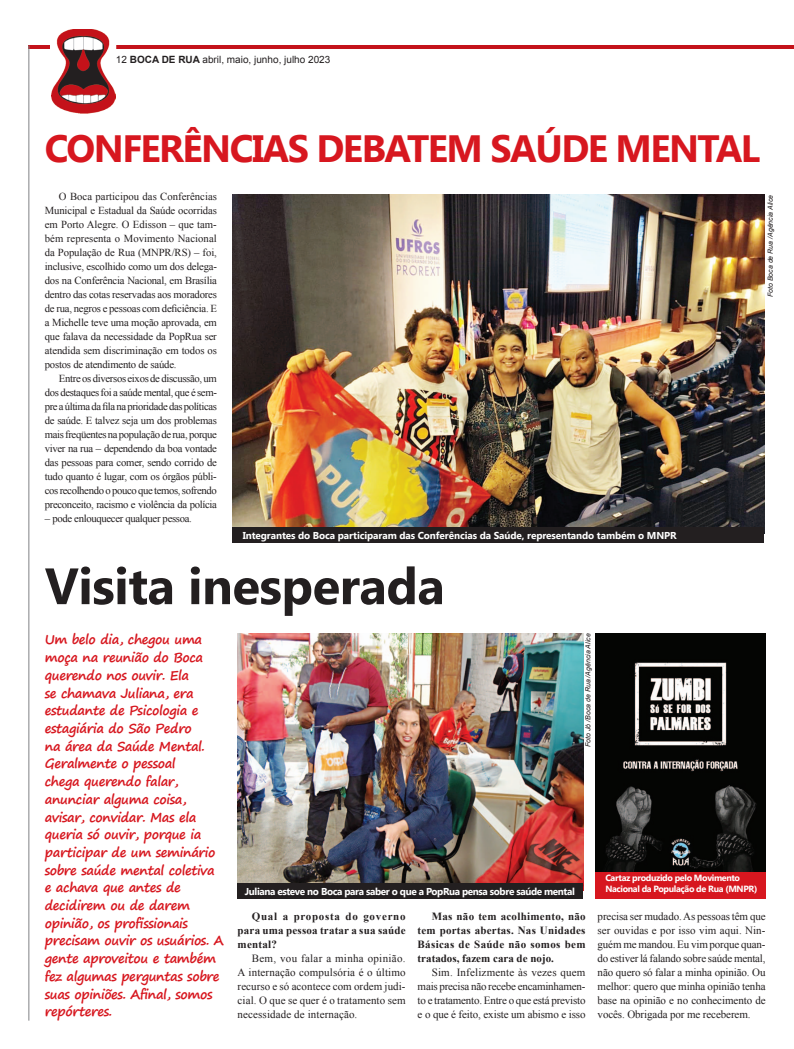
<style>
.page{position:relative;width:794px;height:1049px;background:#fff}
.page>*{position:absolute;margin:0;border:0;box-sizing:border-box;transform-origin:0 0}
.t1{font:700 51px "Segoe UI";letter-spacing:-.01em;color:#231f20}
.t2{font:700 38px "Segoe UI";letter-spacing:-.04em;color:#d7171f}
.t3{font:700 13px/17.7px "Segoe Print";letter-spacing:-.03em;color:#d7171f}
.t4{font:11px/14px "Times New Roman";letter-spacing:-.01em;color:#231f20;text-align:justify}
.t5{font:700 11px/14px "Times New Roman";letter-spacing:.02em;color:#231f20;text-align:justify}
.t6{font:10.7px/14px "Times New Roman";letter-spacing:-.03em;color:#231f20;text-align:justify}
.t7{font:700 10px "Segoe UI";letter-spacing:-.01em;color:#fff}
.t8{font:700 10px "Segoe UI";letter-spacing:-.04em;color:#fff}
.t9{font:10px "Arial";color:#231f20}
.t10{font:700 9px/10.8px "Segoe UI";letter-spacing:-.04em;color:#fff}
.t11{font:italic 7px "Arial";color:#231f20}
.s1{font-weight:700}
</style>
<div class="page">
<hr style="left:28px;top:45px;width:766px;height:3px;background:#c4121a">
<hr style="left:28px;top:45px;width:1px;height:975px;background:#808285">
<svg style="left:50px;top:45px;width:42px;height:69px"></svg>
<img style="left:52px;top:29px;width:64px;height:84px">
<img style="left:233px;top:195px;width:531px;height:332px">
<img style="left:238px;top:633px;width:345px;height:250px">
<div style="left:233px;top:527px;width:531px;height:15px;background:#231f20"></div>
<div style="left:238px;top:883px;width:345px;height:16px;background:#231f20"></div>
<div style="left:595px;top:867px;width:170px;height:32px;background:#d7171f"></div>
<img style="left:595px;top:633px;width:170px;height:238px">
<p class="t9" style="left:116px;top:53px;width:216px">12 <span class="s1">BOCA DE RUA</span> abril, maio, junho, julho 2023</p>
<h2 class="t2" style="left:45px;top:121px;width:717px">CONFERÊNCIAS DEBATEM SAÚDE MENTAL</h2>
<p class="t6" style="left:45px;top:189px;width:174px;text-indent:14px">O Boca participou das Conferências Municipal e Estadual da Saúde ocorridas em Porto Alegre. O Edisson – que tam&shy;bém representa o Movimento Nacional da População de Rua (MNPR/RS) – foi, inclusive, escolhido como um dos delega&shy;dos na Conferência Nacional, em Brasília dentro das cotas reservadas aos moradores de rua, negros e pessoas com deficiência. E a Michelle teve uma moção aprovada, em que falava da necessidade da PopRua ser atendida sem discriminação em todos os postos de atendimento de saúde.</p>
<p class="t6" style="left:45px;top:371px;width:174px;text-indent:14px">Entre os diversos eixos de discussão, um dos destaques foi a saúde mental, que é sem&shy;pre a última da fila na prioridade das políticas de saúde. E talvez seja um dos problemas mais freqüentes na população de rua, porque viver na rua – dependendo da boa vontade das pessoas para comer, sendo corrido de tudo quanto é lugar, com os órgãos públi&shy;cos recolhendo o pouco que temos, sofrendo preconceito, racismo e violência da polícia</p>
<p class="t6" style="left:45px;top:511px;width:149px">– pode enlouquecer qualquer pessoa.</p>
<p class="t11" style="left:765px;top:297px;width:104px;rotate:-90deg">Foto Boca de Rua /Agência Alice</p>
<p class="t7" style="left:243px;top:528px;width:435px">Integrantes do Boca participaram das Conferências da Saúde, representando também o MNPR</p>
<h1 class="t1" style="left:45px;top:550px;width:401px">Visita inesperada</h1>
<p class="t3" style="left:45px;top:630px;width:180px">Um belo dia, chegou uma moça na reunião do Boca querendo nos ouvir. Ela<br>se chamava Juliana, era estudante de Psicologia e estagiária do São Pedro<br>na área da Saúde Mental.<br>Geralmente o pessoal<br>chega querendo falar, anunciar alguma coisa, avisar, convidar. Mas ela queria só ouvir, porque ia participar de um seminário sobre saúde mental coletiva e achava que antes de decidirem ou de darem opinião, os profissionais precisam ouvir os usuários. A gente aproveitou e também fez algumas perguntas sobre suas opiniões. Afinal, somos repórteres.</p>
<p class="t11" style="left:583px;top:747px;width:115px;rotate:-90deg">Foto Jó /Boca de Rua /Agência Alice</p>
<p class="t8" style="left:245px;top:884px;width:331px">Juliana esteve no Boca para saber o que a PopRua pensa sobre saúde mental</p>
<p class="t10" style="left:605px;top:872px;width:153px">Cartaz produzido pelo Movimento<br>Nacional da População de Rua (MNPR)</p>
<p class="t5" style="left:238px;top:909px;width:169px;text-indent:14px">Qual a proposta do governo para uma pessoa tratar a sua saúde mental?</p>
<p class="t4" style="left:238px;top:951px;width:170px;text-indent:14px">Bem, vou falar a minha opinião.<br>A internação compulsória é o último recurso e só acontece com ordem judi&shy;cial. O que se quer é o tratamento sem necessidade de internação.</p>
<p class="t5" style="left:417px;top:909px;width:169px;text-indent:14px">Mas não tem acolhimento, não tem portas abertas. Nas Unidades Básicas de Saúde não somos bem tratados, fazem cara de nojo.</p>
<p class="t4" style="left:417px;top:965px;width:169px;text-indent:14px">Sim. Infelizmente às vezes quem mais precisa não recebe encaminhamen&shy;to e tratamento. Entre o que está previsto e o que é feito, existe um abismo e isso</p>
<p class="t4" style="left:597px;top:909px;width:170px">precisa ser mudado. As pessoas têm que ser ouvidas e por isso vim aqui. Nin&shy;guém me mandou. Eu vim porque quan&shy;do estiver lá falando sobre saúde mental, não quero só falar a minha opinião. Ou melhor: quero que minha opinião tenha base na opinião e no conhecimento de vocês. Obrigada por me receberem.</p>
</div>
